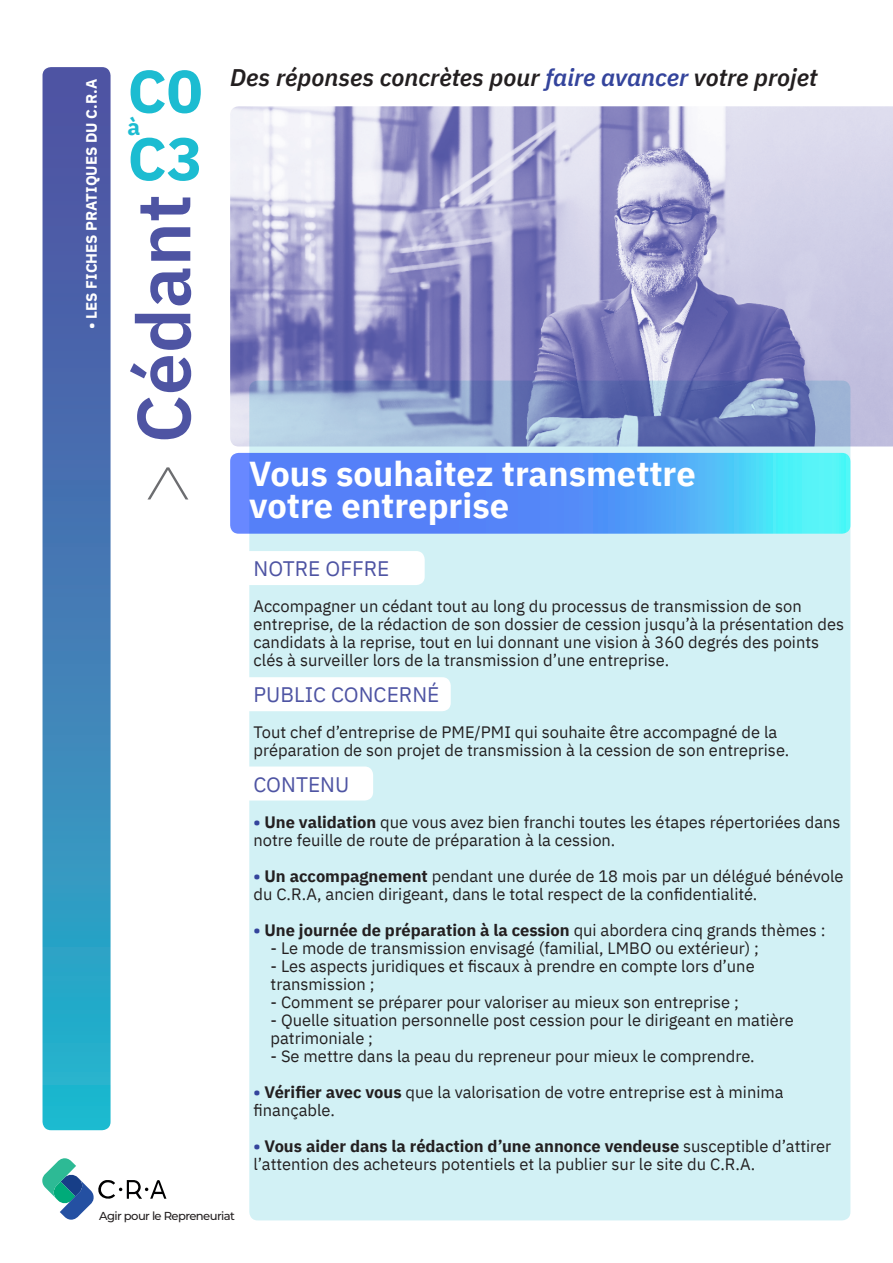
<style>
.page{position:relative;width:893px;height:1263px;background:#fff}
.page>*{position:absolute;margin:0;border:0;box-sizing:border-box;transform-origin:0 0}
.t1{font:600 75px "IBM Plex Sans";color:#4e54a3}
.t2{font:700 60px "IBM Plex Sans";color:#1cbcd1}
.t3{font:700 34.5px/31.5px "IBM Plex Sans";color:#fff}
.t4{font:italic 600 24px "IBM Plex Sans";color:#231f20}
.t5{font:700 22.5px "IBM Plex Sans";color:#1cbcd1}
.t6{font:21px "IBM Plex Sans";color:#4e54a3}
.t7{font:16.5px/18px "IBM Plex Sans";color:#231f20}
.t8{font:700 16.5px "IBM Plex Sans";color:#231f20}
.t9{font:700 15px "IBM Plex Sans";color:#fff}
.t10{font:500 11.55px "Montserrat";letter-spacing:-.05em;color:#231f20}
.s1{font-weight:200;color:#6c6d70}
.s2{color:#34449c}
.s3{font-weight:700;color:#34449c}
.s4{font-weight:700}
.s5{font-weight:400}
</style>
<div class="page">
<img style="left:230px;top:106px;width:663px;height:340px">
<svg style="left:249px;top:381px;width:601px;height:839px;background:#cbe9f0"></svg>
<div style="left:43px;top:67px;width:68px;height:1063px;background:linear-gradient(to bottom,#574a9f,#26b3cd);border-radius:9px"></div>
<svg style="left:230px;top:453px;width:620px;height:81px;background:#549ef8"></svg>
<div style="left:230px;top:551px;width:195px;height:34px;background:#fff;border-radius:9px"></div>
<div style="left:230px;top:677px;width:221px;height:34px;background:#fff;border-radius:9px"></div>
<div style="left:230px;top:766px;width:143px;height:34px;background:#fff;border-radius:9px"></div>
<svg style="left:42px;top:1158px;width:124px;height:62px"></svg>
<p class="t9" style="left:79px;top:329px;width:251px;rotate:-90deg">• LES FICHES PRATIQUES DU C.R.A</p>
<h2 class="t2" style="left:128px;top:44px;width:77px">C0</h2>
<h3 class="t5" style="left:128px;top:109px;width:14px">à</h3>
<h2 class="t2" style="left:128px;top:111px;width:77px">C3</h2>
<h1 class="t1" style="left:105px;top:506px;width:313px;rotate:-90deg"><span class="s1">&gt;</span> Cédant</h1>
<h3 class="t4" style="left:230px;top:58px;width:589px">Des réponses concrètes pour <span class="s2">faire avancer</span> votre projet</h3>
<h3 class="t3" style="left:249px;top:455px;width:448px">Vous souhaitez transmettre votre entreprise</h3>
<p class="t6" style="left:254px;top:553px;width:137px">NOTRE OFFRE</p>
<p class="t7" style="left:254px;top:596px;width:592px">Accompagner un cédant tout au long du processus de transmission de son entreprise, de la rédaction de son dossier de cession jusqu’à la présentation des candidats à la reprise, tout en lui donnant une vision à 360 degrés des points clés à surveiller lors de la transmission d’une entreprise.</p>
<p class="t6" style="left:254px;top:679px;width:187px">PUBLIC CONCERNÉ</p>
<p class="t7" style="left:254px;top:722px;width:537px">Tout chef d’entreprise de PME/PMI qui souhaite être accompagné de la préparation de son projet de transmission à la cession de son entreprise.</p>
<p class="t6" style="left:254px;top:769px;width:97px">CONTENU</p>
<p class="t7" style="left:254px;top:812px;width:589px"><span class="s3">•</span> <span class="s4">Une validation</span> que vous avez bien franchi toutes les étapes répertoriées dans notre feuille de route de préparation à la cession.</p>
<p class="t7" style="left:254px;top:866px;width:592px"><span class="s3">•</span> <span class="s4">Un accompagnement</span> pendant une durée de 18 mois par un délégué bénévole du C.R.A, ancien dirigeant, dans le total respect de la confidentialité.</p>
<p class="t8" style="left:254px;top:917px;width:574px"><span class="s2">•</span> Une journée de préparation à la cession <span class="s5">qui abordera cinq grands thèmes :</span></p>
<p class="t7" style="left:271px;top:938px;width:490px">- Le mode de transmission envisagé (familial, LMBO ou extérieur) ;</p>
<p class="t7" style="left:271px;top:956px;width:486px">- Les aspects juridiques et fiscaux à prendre en compte lors d’une transmission ;</p>
<p class="t7" style="left:271px;top:992px;width:470px">- Comment se préparer pour valoriser au mieux son entreprise ;</p>
<p class="t7" style="left:271px;top:1010px;width:525px">- Quelle situation personnelle post cession pour le dirigeant en matière patrimoniale ;</p>
<p class="t7" style="left:271px;top:1046px;width:486px">- Se mettre dans la peau du repreneur pour mieux le comprendre.</p>
<p class="t7" style="left:254px;top:1082px;width:532px"><span class="s3">•</span> <span class="s4">Vérifier avec vous</span> que la valorisation de votre entreprise est à minima finançable.</p>
<p class="t7" style="left:254px;top:1136px;width:579px"><span class="s3">•</span> <span class="s4">Vous aider dans la rédaction d’une annonce vendeuse</span> susceptible d’attirer l’attention des acheteurs potentiels et la publier sur le site du C.R.A.</p>
<p class="t10" style="left:99px;top:1207px;width:137px">Agir pour le Repreneuriat</p>
</div>
